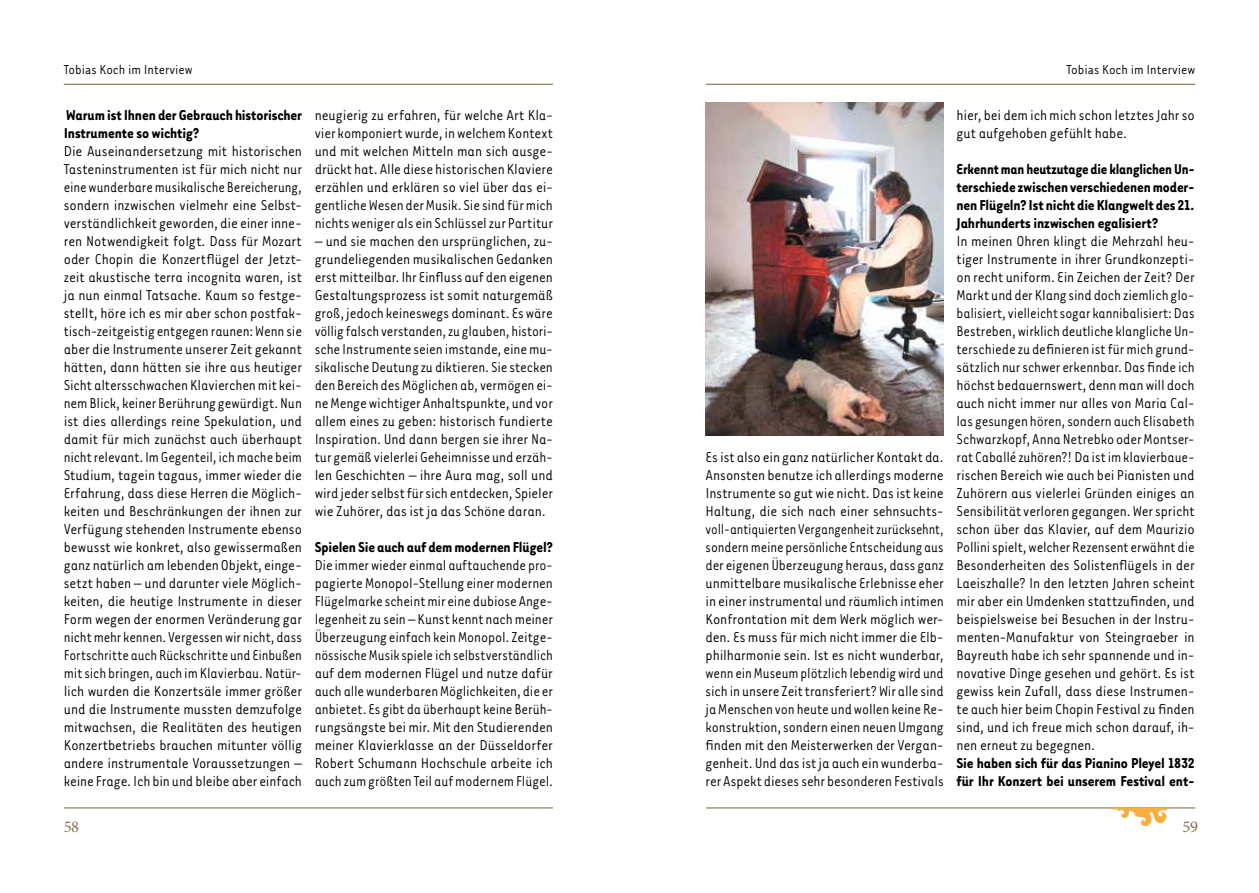
<style>
.page{position:relative;width:1259px;height:893px;background:#fff}
.page>*{position:absolute;margin:0;border:0;box-sizing:border-box;transform-origin:0 0}
.t1{font:16.5px/18px "Tarzana Nar OT";letter-spacing:-.005em;color:#000;text-align:justify}
.t2{font:16.5px/18px "Tarzana Nar OT";letter-spacing:-.005em;color:#000;text-align:justify;scale:.96 1}
.t3{font:700 16.5px/18px "Tarzana Nar OT";letter-spacing:-.005em;color:#000}
.t4{font:700 16.5px/18px "Tarzana Nar OT";letter-spacing:-.005em;color:#000;text-align:justify;scale:.96 1}
.t5{font:16.5px "Minion Pro";color:#85754e}
.t6{font:15px "Tarzana Nar OT";color:#000}
</style>
<div class="page">
<hr style="left:64px;top:807px;width:489px;height:1px;background:#85754e">
<hr style="left:706px;top:807px;width:489px;height:1px;background:#85754e">
<hr style="left:64px;top:84px;width:489px;height:1px;background:#85754e">
<hr style="left:706px;top:84px;width:489px;height:1px;background:#85754e">
<svg style="left:1108px;top:807px;width:62px;height:19px"></svg>
<img style="left:705px;top:102px;width:238px;height:333px">
<p class="t6" style="left:64px;top:61px;width:130px">Tobias Koch im Interview</p>
<p class="t6" style="left:1066px;top:61px;width:130px">Tobias Koch im Interview</p>
<p class="t3" style="left:64px;top:105px;width:240px">Warum ist Ihnen der Gebrauch historischer<br>Instrumente so wichtig?</p>
<p class="t1" style="left:64px;top:141px;width:240px">Die Auseinandersetzung mit historischen Tasteninstrumenten ist für mich nicht nur eine wunderbare musikalische Bereicherung, sondern inzwischen vielmehr eine Selbst&shy;verständlichkeit geworden, die einer inne&shy;ren Notwendigkeit folgt. Dass für Mozart oder Chopin die Konzertflügel der Jetzt&shy;zeit akustische terra incognita waren, ist ja nun einmal Tatsache. Kaum so festge&shy;stellt, höre ich es mir aber schon postfak&shy;tisch-zeitgeistig entgegen raunen: Wenn sie aber die Instrumente unserer Zeit gekannt hätten, dann hätten sie ihre aus heutiger Sicht altersschwachen Klavierchen mit kei&shy;nem Blick, keiner Berührung gewürdigt. Nun ist dies allerdings reine Spekulation, und damit für mich zunächst auch überhaupt nicht relevant. Im Gegenteil, ich mache beim Studium, tagein tagaus, immer wieder die Erfahrung, dass diese Herren die Möglich&shy;keiten und Beschränkungen der ihnen zur Verfügung stehenden Instrumente ebenso bewusst wie konkret, also gewissermaßen ganz natürlich am lebenden Objekt, einge&shy;setzt haben – und darunter viele Möglich&shy;keiten, die heutige Instrumente in dieser Form wegen der enormen Veränderung gar nicht mehr kennen. Vergessen wir nicht, dass Fortschritte auch Rückschritte und Einbußen mit sich bringen, auch im Klavierbau. Natür&shy;lich wurden die Konzertsäle immer größer und die Instrumente mussten demzufolge mitwachsen, die Realitäten des heutigen Konzertbetriebs brauchen mitunter völlig andere instrumentale Voraussetzungen – keine Frage. Ich bin und bleibe aber einfach</p>
<p class="t1" style="left:315px;top:105px;width:240px">neugierig zu erfahren, für welche Art Kla&shy;vier komponiert wurde, in welchem Kontext und mit welchen Mitteln man sich ausge&shy;drückt hat. Alle diese historischen Klaviere erzählen und erklären so viel über das ei&shy;gentliche Wesen der Musik. Sie sind für mich nichts weniger als ein Schlüssel zur Partitur</p>
<p class="t1" style="left:315px;top:231px;width:240px">– und sie machen den ursprünglichen, zu&shy;grundeliegenden musikalischen Gedanken erst mitteilbar. Ihr Einfluss auf den eigenen Gestaltungsprozess ist somit naturgemäß groß, jedoch keineswegs dominant. Es wäre völlig falsch verstanden, zu glauben, histori&shy;sche Instrumente seien imstande, eine mu&shy;sikalische Deutung zu diktieren. Sie stecken den Bereich des Möglichen ab, vermögen ei&shy;ne Menge wichtiger Anhaltspunkte, und vor allem eines zu geben: historisch fundierte Inspiration. Und dann bergen sie ihrer Na&shy;tur gemäß vielerlei Geheimnisse und erzäh&shy;len Geschichten – ihre Aura mag, soll und wird jeder selbst für sich entdecken, Spieler wie Zuhörer, das ist ja das Schöne daran.</p>
<p class="t3" style="left:315px;top:537px;width:240px">Spielen Sie auch auf dem modernen Flügel?</p>
<p class="t2" style="left:315px;top:555px;width:250px">Die immer wieder einmal auftauchende pro&shy;pagierte Monopol-Stellung einer modernen Flügelmarke scheint mir eine dubiose Ange&shy;legenheit zu sein – Kunst kennt nach meiner Überzeugung einfach kein Monopol. Zeitge&shy;nössische Musik spiele ich selbstverständlich auf dem modernen Flügel und nutze dafür auch alle wunderbaren Möglichkeiten, die er anbietet. Es gibt da überhaupt keine Berüh&shy;rungsängste bei mir. Mit den Studierenden meiner Klavierklasse an der Düsseldorfer Robert Schumann Hochschule arbeite ich auch zum größten Teil auf modernem Flügel.</p>
<p class="t1" style="left:956px;top:105px;width:240px">hier, bei dem ich mich schon letztes Jahr so gut aufgehoben gefühlt habe.</p>
<p class="t4" style="left:956px;top:159px;width:250px">Erkennt man heutzutage die klanglichen Un&shy;terschiede zwischen verschiedenen moder&shy;nen Flügeln? Ist nicht die Klangwelt des 21.<br>Jahrhunderts inzwischen egalisiert?</p>
<p class="t1" style="left:956px;top:231px;width:240px">In meinen Ohren klingt die Mehrzahl heu&shy;tiger Instrumente in ihrer Grundkonzepti&shy;on recht uniform. Ein Zeichen der Zeit? Der Markt und der Klang sind doch ziemlich glo&shy;balisiert, vielleicht sogar kannibalisiert: Das Bestreben, wirklich deutliche klangliche Un&shy;terschiede zu definieren ist für mich grund&shy;sätzlich nur schwer erkennbar. Das finde ich höchst bedauernswert, denn man will doch auch nicht immer nur alles von Maria Cal&shy;las gesungen hören, sondern auch Elisabeth Schwarzkopf, Anna Netrebko oder Montser&shy;rat Caballé zuhören?! Da ist im klavierbaue&shy;rischen Bereich wie auch bei Pianisten und Zuhörern aus vielerlei Gründen einiges an Sensibilität verloren gegangen. Wer spricht schon über das Klavier, auf dem Maurizio Pollini spielt, welcher Rezensent erwähnt die Besonderheiten des Solistenflügels in der Laeiszhalle? In den letzten Jahren scheint mir aber ein Umdenken stattzufinden, und beispielsweise bei Besuchen in der Instru&shy;menten-Manufaktur von Steingraeber in Bayreuth habe ich sehr spannende und in&shy;novative Dinge gesehen und gehört. Es ist gewiss kein Zufall, dass diese Instrumen&shy;te auch hier beim Chopin Festival zu finden sind, und ich freue mich schon darauf, ih&shy;nen erneut zu begegnen.</p>
<p class="t3" style="left:956px;top:753px;width:240px">Sie haben sich für das Pianino Pleyel 1832 für Ihr Konzert bei unserem Festival ent-</p>
<p class="t1" style="left:705px;top:447px;width:240px">Es ist also ein ganz natürlicher Kontakt da.<br>Ansonsten benutze ich allerdings moderne Instrumente so gut wie nicht. Das ist keine Haltung, die sich nach einer sehnsuchts&shy;voll-antiquierten Vergangenheit zurücksehnt, sondern meine persönliche Entscheidung aus der eigenen Überzeugung heraus, dass ganz unmittelbare musikalische Erlebnisse eher in einer instrumental und räumlich intimen Konfrontation mit dem Werk möglich wer&shy;den. Es muss für mich nicht immer die Elb&shy;philharmonie sein. Ist es nicht wunderbar, wenn ein Museum plötzlich lebendig wird und sich in unsere Zeit transferiert? Wir alle sind ja Menschen von heute und wollen keine Re&shy;konstruktion, sondern einen neuen Umgang finden mit den Meisterwerken der Vergan&shy;genheit. Und das ist ja auch ein wunderba&shy;rer Aspekt dieses sehr besonderen Festivals</p>
<p class="t5" style="left:64px;top:816px;width:17px">58</p>
<p class="t5" style="left:1182px;top:816px;width:17px">59</p>
</div>
